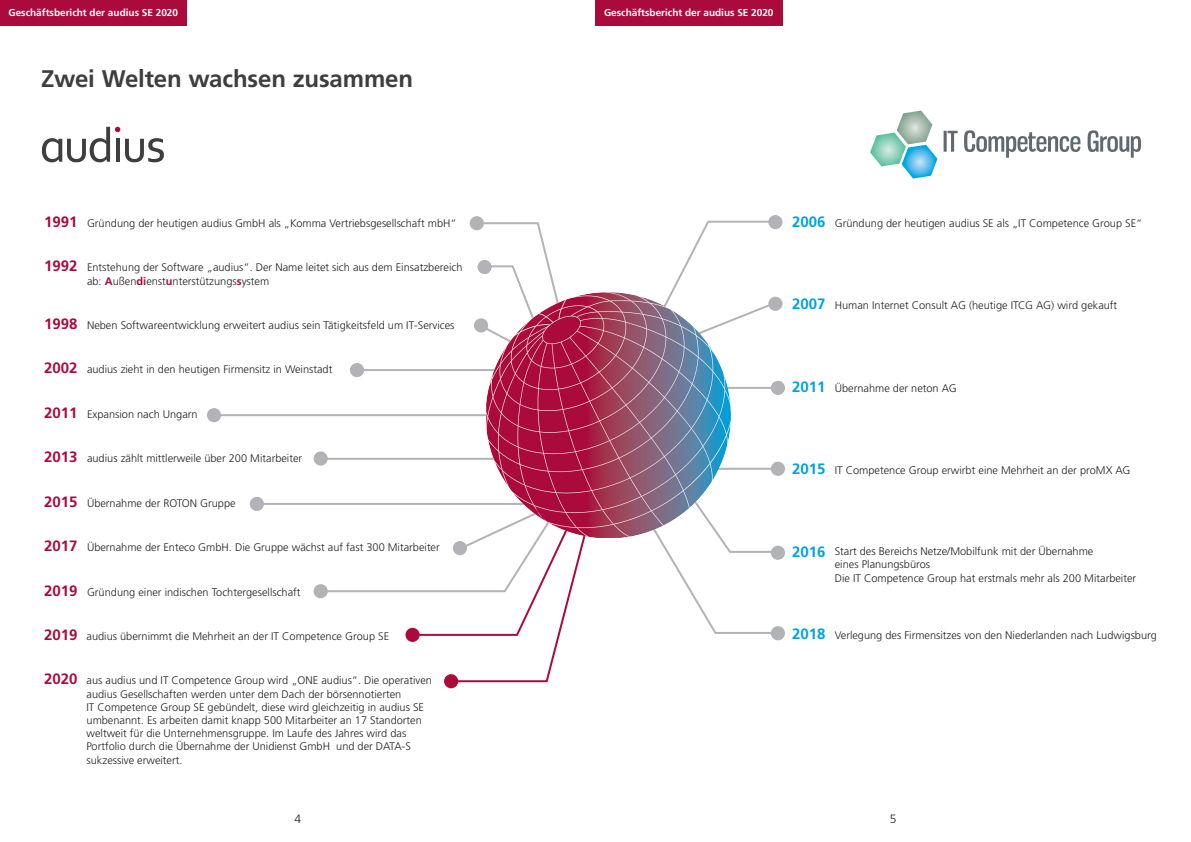
<style>
.page{position:relative;width:1191px;height:842px;background:#fff}
.page>*{position:absolute;margin:0;border:0;box-sizing:border-box;transform-origin:0 0}
.t1{font:700 24px "Frutiger";letter-spacing:-.005em;color:#3e3e3f}
.t2{font:700 15px "Frutiger";color:#00a2df}
.t3{font:300 12px "Frutiger";color:#231f20}
.t4{font:300 11px/13.2px "Frutiger";color:#231f20}
.t5{font:700 10px "Frutiger";color:#fff}
.s1{font-weight:700;font-size:15px;color:#aa0b3c}
.s2{font-weight:700;color:#aa0b3c}
</style>
<div class="page">
<div style="left:0;top:0;width:187px;height:26px;background:#aa0b3c"></div>
<div style="left:595px;top:0;width:187px;height:26px;background:#aa0b3c"></div>
<div style="left:771px;top:381px;width:14px;height:14px;background:#b2b3b7;border-radius:50%"></div>
<div style="left:771px;top:546px;width:14px;height:14px;background:#b2b3b7;border-radius:50%"></div>
<div style="left:771px;top:462px;width:14px;height:14px;background:#b2b3b7;border-radius:50%"></div>
<div style="left:768px;top:297px;width:14px;height:14px;background:#b2b3b7;border-radius:50%"></div>
<svg style="left:42px;top:127px;width:122px;height:35px"></svg>
<svg style="left:870px;top:111px;width:67px;height:68px"></svg>
<svg style="left:943px;top:130px;width:198px;height:28px"></svg>
<div style="left:470px;top:216px;width:14px;height:14px;background:#b2b3b7;border-radius:50%"></div>
<svg style="left:477px;top:260px;width:15px;height:14px"></svg>
<div style="left:474px;top:318px;width:14px;height:14px;background:#b2b3b7;border-radius:50%"></div>
<svg style="left:479px;top:221px;width:77px;height:112px"></svg>
<div style="left:350px;top:363px;width:14px;height:14px;background:#b2b3b7;border-radius:50%"></div>
<div style="left:207px;top:408px;width:14px;height:14px;background:#b2b3b7;border-radius:50%"></div>
<div style="left:313px;top:584px;width:15px;height:14px;background:#b2b3b7;border-radius:50%"></div>
<svg style="left:405px;top:628px;width:15px;height:14px"></svg>
<div style="left:444px;top:674px;width:14px;height:14px;background:#aa0b3c;border-radius:50%"></div>
<svg style="left:214px;top:369px;width:271px;height:224px"></svg>
<svg style="left:410px;top:523px;width:176px;height:160px"></svg>
<div style="left:768px;top:215px;width:14px;height:14px;background:#b2b3b7;border-radius:50%"></div>
<div style="left:771px;top:626px;width:14px;height:14px;background:#b2b3b7;border-radius:50%"></div>
<svg style="left:657px;top:220px;width:123px;height:414px"></svg>
<svg style="left:730px;top:293px;width:17px;height:244px"></svg>
<img style="left:486px;top:293px;width:244px;height:244px">
<p class="t5" style="left:9px;top:7px;width:171px">Geschäftsbericht der audius SE 2020</p>
<p class="t5" style="left:604px;top:7px;width:171px">Geschäftsbericht der audius SE 2020</p>
<h1 class="t1" style="left:41px;top:64px;width:373px">Zwei Welten wachsen zusammen</h1>
<p class="t4" style="left:44px;top:217px;width:414px"><span class="s1">1991</span> Gründung der heutigen audius GmbH als „Komma Vertriebsgesellschaft mbH“</p>
<p class="t4" style="left:87px;top:261px;width:377px;text-indent:-43px"><span class="s1">1992</span> Entstehung der Software „audius“. Der Name leitet sich aus dem Einsatzbereich ab: <span class="s2">A</span>ußen<span class="s2">di</span>enst<span class="s2">u</span>nterstützungs<span class="s2">s</span>ystem</p>
<p class="t4" style="left:44px;top:319px;width:412px"><span class="s1">1998</span> Neben Softwareentwicklung erweitert audius sein Tätigkeitsfeld um IT-Services</p>
<p class="t4" style="left:44px;top:363px;width:290px"><span class="s1">2002</span> audius zieht in den heutigen Firmensitz in Weinstadt</p>
<p class="t4" style="left:44px;top:407px;width:155px"><span class="s1">2011</span> Expansion nach Ungarn</p>
<p class="t4" style="left:44px;top:452px;width:260px"><span class="s1">2013</span> audius zählt mittlerweile über 200 Mitarbeiter</p>
<p class="t4" style="left:44px;top:496px;width:193px"><span class="s1">2015</span> Übernahme der ROTON Gruppe</p>
<p class="t4" style="left:44px;top:541px;width:397px"><span class="s1">2017</span> Übernahme der Enteco GmbH. Die Gruppe wächst auf fast 300 Mitarbeiter</p>
<p class="t4" style="left:44px;top:585px;width:258px"><span class="s1">2019</span> Gründung einer indischen Tochtergesellschaft</p>
<p class="t4" style="left:44px;top:629px;width:347px"><span class="s1">2019</span> audius übernimmt die Mehrheit an der IT Competence Group SE</p>
<p class="t4" style="left:87px;top:674px;width:347px;text-indent:-43px"><span class="s1">2020</span> aus audius und IT Competence Group wird „ONE audius“. Die operativen audius Gesellschaften werden unter dem Dach der börsennotierten<br>IT Competence Group SE gebündelt, diese wird gleichzeitig in audius SE umbenannt. Es arbeiten damit knapp 500 Mitarbeiter an 17 Standorten weltweit für die Unternehmensgruppe. Im Laufe des Jahres wird das Portfolio durch die Übernahme der Unidienst GmbH und der DATA-S sukzessive erweitert.</p>
<h2 class="t2" style="left:792px;top:213px;width:35px">2006</h2>
<p class="t4" style="left:834px;top:217px;width:309px">Gründung der heutigen audius SE als „IT Competence Group SE“</p>
<h2 class="t2" style="left:792px;top:295px;width:35px">2007</h2>
<p class="t4" style="left:834px;top:299px;width:284px">Human Internet Consult AG (heutige ITCG AG) wird gekauft</p>
<h2 class="t2" style="left:792px;top:378px;width:35px">2011</h2>
<p class="t4" style="left:835px;top:381px;width:124px">Übernahme der neton AG</p>
<h2 class="t2" style="left:792px;top:460px;width:35px">2015</h2>
<p class="t4" style="left:835px;top:464px;width:297px">IT Competence Group erwirbt eine Mehrheit an der proMX AG</p>
<h2 class="t2" style="left:792px;top:543px;width:35px">2016</h2>
<p class="t4" style="left:835px;top:545px;width:303px">Start des Bereichs Netze/Mobilfunk mit der Übernahme<br>eines Planungsbüros<br>Die IT Competence Group hat erstmals mehr als 200 Mitarbeiter</p>
<h2 class="t2" style="left:792px;top:625px;width:35px">2018</h2>
<p class="t4" style="left:835px;top:629px;width:324px">Verlegung des Firmensitzes von den Niederlanden nach Ludwigsburg</p>
<p class="t3" style="left:294px;top:812px;width:8px">4</p>
<p class="t3" style="left:890px;top:812px;width:8px">5</p>
</div>
